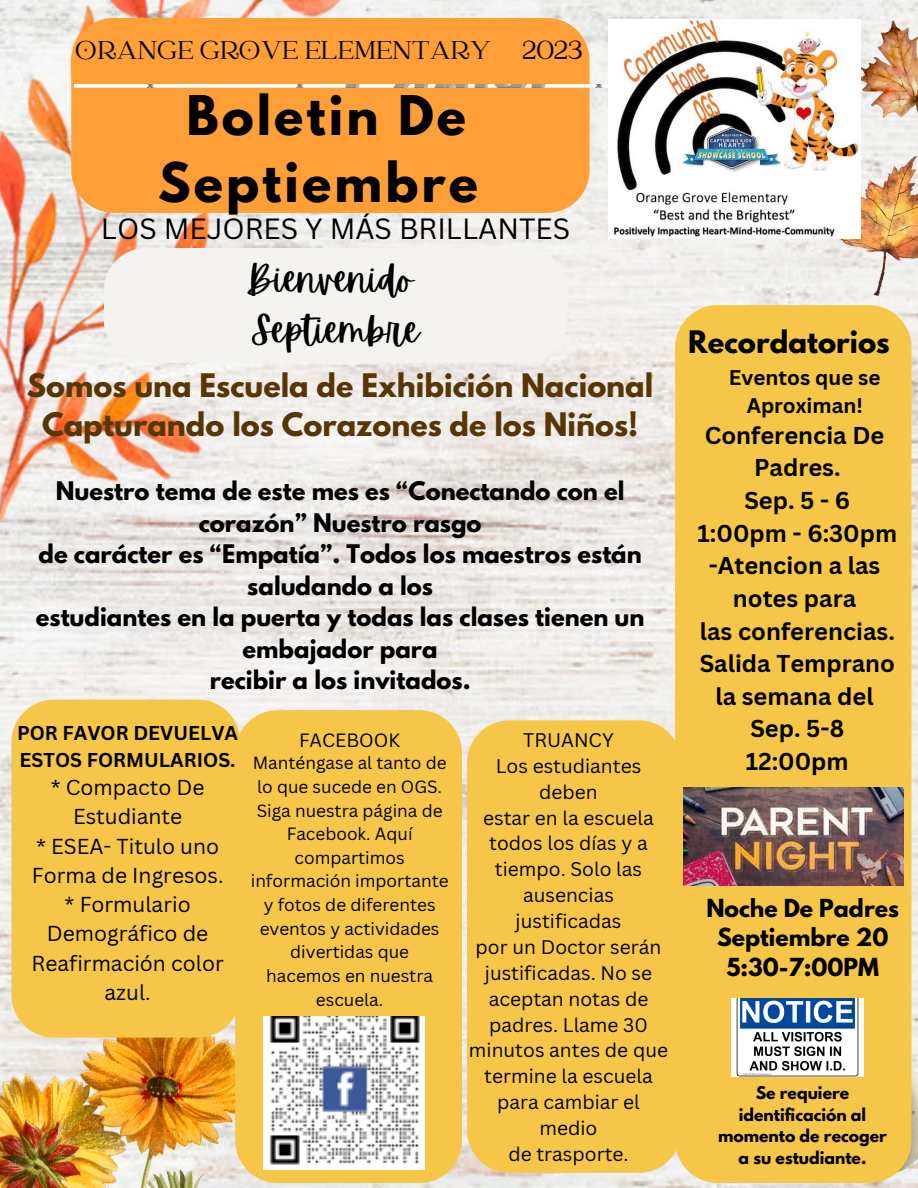
<style>
.page{position:relative;width:918px;height:1188px;background:#fff}
.page>*{position:absolute;margin:0;border:0;box-sizing:border-box;transform-origin:0 0}
.t1{font:700 48.45px/67.5px "League Spartan";letter-spacing:.065em;color:#000;text-align:center}
.t2{font:37.5px "Apricots";color:#000}
.t3{font:700 28.65px "League Spartan";color:#573605}
.t4{font:28.5px "Catchy Mager";color:#000}
.t5{font:28.5px "Canva Sans";color:#000}
.t6{font:700 27.45px "League Spartan";color:#000}
.t7{font:700 23.7px "Canva Sans";color:#000}
.t8{font:700 22.65px/31.5px "League Spartan";color:#000;text-align:center}
.t9{font:700 22.05px "League Spartan";color:#000}
.t10{font:21px/29.2px "Canva Sans";color:#000}
.t11{font:700 20.55px/28.2px "Canva Sans";color:#000;text-align:center}
.t12{font:700 19.5px "Canva Sans";color:#000}
.t13{font:19.2px/25.8px "Canva Sans";color:#000;text-align:center}
.t14{font:18.75px "Canva Sans";color:#000}
.t15{font:17.25px "Canva Sans";color:#000}
.t16{font:700 15.6px "League Spartan";color:#000}
</style>
<div class="page">
<img style="left:0;top:0;width:918px;height:1188px">
<img style="left:0;top:0;width:420px;height:525px">
<div style="left:71px;top:18px;width:519px;height:195px;background:#ff9f37"></div>
<img style="left:0;top:1017px;width:320px;height:171px">
<img style="left:911px;top:975px;width:7px;height:208px">
<img style="left:860px;top:21px;width:58px;height:127px">
<img style="left:840px;top:156px;width:78px;height:140px">
<img style="left:74px;top:84px;width:534px;height:4px">
<div style="left:104px;top:248px;width:463px;height:115px;background:#f4f3f0"></div>
<div style="left:11px;top:700px;width:229px;height:338px;background:#f5c647"></div>
<div style="left:235px;top:710px;width:227px;height:473px;background:#f5c647"></div>
<div style="left:467px;top:720px;width:208px;height:453px;background:#f5c647"></div>
<div style="left:675px;top:305px;width:236px;height:878px;background:#f5c647"></div>
<img style="left:683px;top:788px;width:221px;height:98px">
<img style="left:732px;top:999px;width:131px;height:77px">
<img style="left:264px;top:1016px;width:161px;height:153px">
<img style="left:608px;top:19px;width:252px;height:220px">
<p class="t4" style="left:76px;top:36px;width:509px">ORANGE GROVE ELEMENTARY 2023</p>
<p class="t1" style="left:158px;top:88px;width:321px">Boletin De<br>Septiembre</p>
<p class="t5" style="left:101px;top:209px;width:471px">LOS MEJORES Y MÁS BRILLANTES</p>
<p class="t2" style="left:246px;top:257px;width:169px">Bienvenido</p>
<p class="t2" style="left:252px;top:309px;width:169px">Septiembre</p>
<p class="t3" style="left:27px;top:371px;width:628px">Somos una Escuela de Exhibición Nacional</p>
<p class="t3" style="left:42px;top:411px;width:598px">Capturando los Corazones de los Niños!</p>
<p class="t8" style="left:56px;top:478px;width:570px">Nuestro tema de este mes es “Conectando con el corazón” Nuestro rasgo</p>
<p class="t8" style="left:39px;top:541px;width:605px">de carácter es “Empatía”. Todos los maestros están saludando a los</p>
<p class="t8" style="left:36px;top:604px;width:610px">estudiantes en la puerta y todas las clases tienen un embajador para</p>
<p class="t8" style="left:210px;top:667px;width:262px">recibir a los invitados.</p>
<p class="t12" style="left:17px;top:719px;width:223px">POR FAVOR DEVUELVA</p>
<p class="t12" style="left:20px;top:746px;width:218px">ESTOS FORMULARIOS.</p>
<p class="t10" style="left:51px;top:772px;width:155px">* Compacto De</p>
<p class="t10" style="left:73px;top:801px;width:111px">Estudiante</p>
<p class="t10" style="left:32px;top:831px;width:193px">* ESEA- Titulo uno<br>Forma de Ingresos.</p>
<p class="t10" style="left:65px;top:889px;width:128px">* Formulario</p>
<p class="t10" style="left:47px;top:918px;width:163px">Demográfico de</p>
<p class="t10" style="left:32px;top:948px;width:194px;text-align:center">Reafirmación color azul.</p>
<p class="t14" style="left:299px;top:727px;width:103px">FACEBOOK</p>
<p class="t15" style="left:253px;top:751px;width:195px">Manténgase al tanto de</p>
<p class="t15" style="left:257px;top:774px;width:186px">lo que sucede en OGS.</p>
<p class="t15" style="left:257px;top:798px;width:187px">Siga nuestra página de</p>
<p class="t15" style="left:287px;top:822px;width:127px">Facebook. Aquí</p>
<p class="t15" style="left:295px;top:845px;width:112px">compartimos</p>
<p class="t15" style="left:251px;top:869px;width:199px">información importante</p>
<p class="t15" style="left:264px;top:893px;width:173px">y fotos de diferentes</p>
<p class="t15" style="left:260px;top:916px;width:181px">eventos y actividades</p>
<p class="t15" style="left:290px;top:940px;width:120px">divertidas que</p>
<p class="t15" style="left:266px;top:963px;width:168px">hacemos en nuestra</p>
<p class="t15" style="left:316px;top:987px;width:69px">escuela.</p>
<p class="t13" style="left:523px;top:727px;width:92px">TRUANCY</p>
<p class="t13" style="left:496px;top:752px;width:147px">Los estudiantes deben</p>
<p class="t13" style="left:483px;top:804px;width:172px">estar en la escuela</p>
<p class="t13" style="left:489px;top:830px;width:160px">todos los días y a</p>
<p class="t13" style="left:495px;top:856px;width:149px">tiempo. Solo las</p>
<p class="t13" style="left:516px;top:882px;width:107px">ausencias justificadas</p>
<p class="t13" style="left:476px;top:934px;width:187px">por un Doctor serán</p>
<p class="t13" style="left:485px;top:959px;width:169px">justificadas. No se</p>
<p class="t13" style="left:489px;top:985px;width:161px">aceptan notas de</p>
<p class="t13" style="left:489px;top:1011px;width:160px">padres. Llame 30</p>
<p class="t13" style="left:469px;top:1037px;width:201px">minutos antes de que</p>
<p class="t13" style="left:484px;top:1063px;width:170px">termine la escuela</p>
<p class="t13" style="left:497px;top:1089px;width:144px">para cambiar el medio</p>
<p class="t13" style="left:508px;top:1141px;width:122px">de trasporte.</p>
<p class="t6" style="left:688px;top:329px;width:203px">Recordatorios</p>
<p class="t11" style="left:729px;top:363px;width:153px">Eventos que se<br>Aproximan!</p>
<p class="t7" style="left:705px;top:419px;width:181px">Conferencia De</p>
<p class="t7" style="left:754px;top:451px;width:88px">Padres.</p>
<p class="t7" style="left:744px;top:484px;width:107px">Sep. 5 - 6</p>
<p class="t7" style="left:697px;top:516px;width:201px">1:00pm - 6:30pm</p>
<p class="t7" style="left:709px;top:549px;width:173px">-Atencion a las</p>
<p class="t7" style="left:733px;top:582px;width:125px">notes para</p>
<p class="t7" style="left:700px;top:614px;width:197px">las conferencias.</p>
<p class="t7" style="left:700px;top:647px;width:197px">Salida Temprano</p>
<p class="t7" style="left:715px;top:680px;width:160px">la semana del</p>
<p class="t7" style="left:750px;top:712px;width:95px">Sep. 5-8</p>
<p class="t7" style="left:746px;top:745px;width:104px">12:00pm</p>
<p class="t9" style="left:706px;top:897px;width:194px">Noche De Padres</p>
<p class="t9" style="left:717px;top:927px;width:173px">Septiembre 20</p>
<p class="t9" style="left:726px;top:956px;width:154px">5:30-7:00PM</p>
<p class="t16" style="left:756px;top:1085px;width:95px">Se requiere</p>
<p class="t16" style="left:739px;top:1107px;width:129px">identificación al</p>
<p class="t16" style="left:718px;top:1128px;width:170px">momento de recoger</p>
<p class="t16" style="left:738px;top:1150px;width:130px">a su estudiante.</p>
</div>
